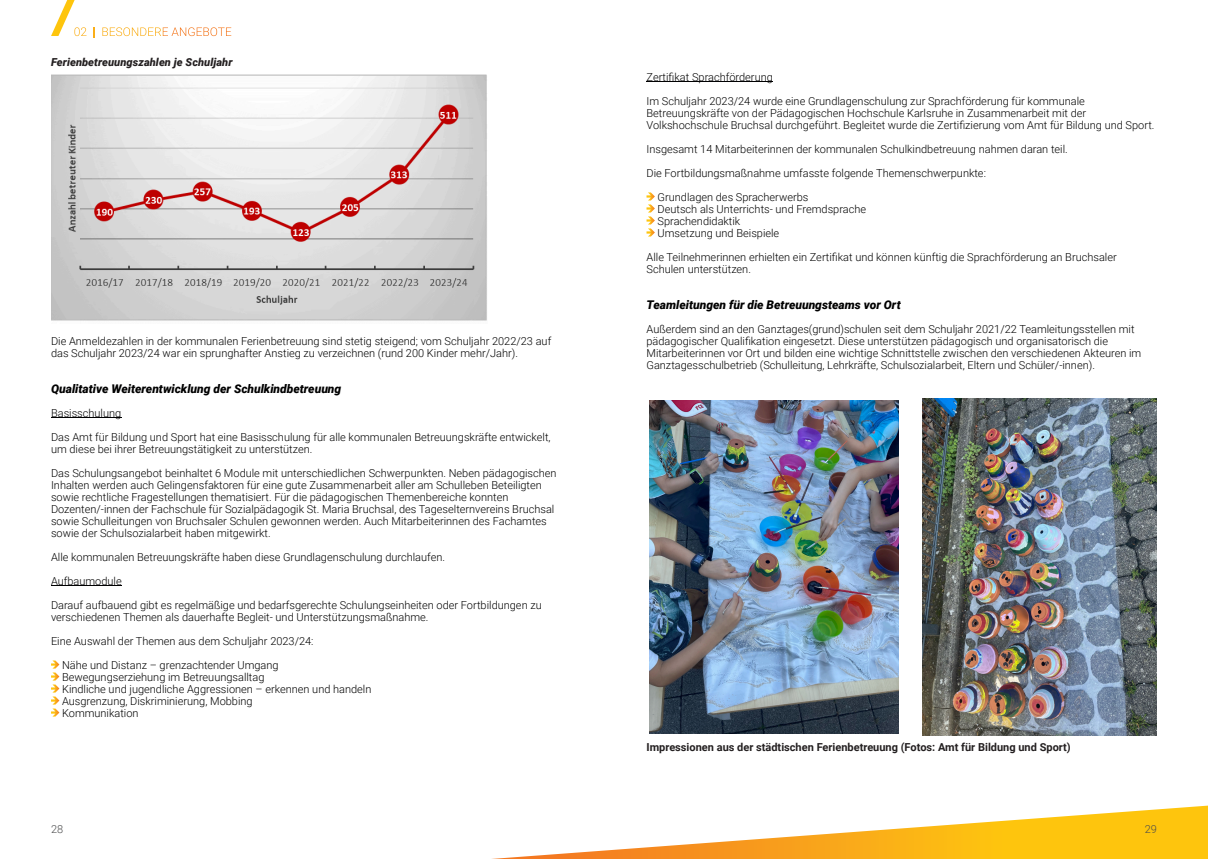
<style>
.page{position:relative;width:1208px;height:859px;background:#fff}
.page>*{position:absolute;margin:0;border:0;box-sizing:border-box;transform-origin:0 0}
.t1{font:italic 900 12px "Roboto";color:#000001}
.t2{font:300 11px/12px "Roboto";color:#000001}
.t3{font:700 11px "Roboto";color:#231f20}
.t4{font:italic 900 11px "Roboto";letter-spacing:.005em;color:#231f20}
.t5{font:300 11px "Roboto";color:#4b4c4d}
</style>
<div class="page">
<svg style="left:492px;top:806px;width:716px;height:53px"></svg>
<hr style="left:51px;top:417px;width:70px;height:1px;background:#000001">
<hr style="left:51px;top:585px;width:71px;height:1px;background:#000001">
<svg style="left:51px;top:660px;width:8px;height:57px"></svg>
<img style="left:51px;top:74px;width:436px;height:247px">
<svg style="left:102px;top:27px;width:129px;height:9px"></svg>
<svg style="left:51px;top:0;width:35px;height:36px"></svg>
<hr style="left:646px;top:81px;width:127px;height:1px;background:#000001">
<svg style="left:646px;top:192px;width:9px;height:45px"></svg>
<img style="left:923px;top:398px;width:234px;height:337px">
<img style="left:649px;top:401px;width:250px;height:332px">
<p class="t4" style="left:51px;top:57px;width:183px">Ferienbetreuungszahlen je Schuljahr</p>
<p class="t2" style="left:51px;top:336px;width:502px">Die Anmeldezahlen in der kommunalen Ferienbetreuung sind stetig steigend; vom Schuljahr 2022/23 auf das Schuljahr 2023/24 war ein sprunghafter Anstieg zu verzeichnen (rund 200 Kinder mehr/Jahr).</p>
<p class="t1" style="left:51px;top:384px;width:292px">Qualitative Weiterentwicklung der Schulkindbetreuung</p>
<p class="t2" style="left:51px;top:402px;width:501px;line-height:24px">Basisschulung<br>Das Amt für Bildung und Sport hat eine Basisschulung für alle kommunalen Betreuungskräfte entwickelt,</p>
<p class="t2" style="left:51px;top:438px;width:507px;line-height:24px">um diese bei ihrer Betreuungstätigkeit zu unterstützen.<br>Das Schulungsangebot beinhaltet 6 Module mit unterschiedlichen Schwerpunkten. Neben pädagogischen</p>
<p class="t2" style="left:51px;top:480px;width:505px">Inhalten werden auch Gelingensfaktoren für eine gute Zusammenarbeit aller am Schulleben Beteiligten sowie rechtliche Fragestellungen thematisiert. Für die pädagogischen Themenbereiche konnten Dozenten/-innen der Fachschule für Sozialpädagogik St. Maria Bruchsal, des Tageselternvereins Bruchsal sowie Schulleitungen von Bruchsaler Schulen gewonnen werden. Auch Mitarbeiterinnen des Fachamtes sowie der Schulsozialarbeit haben mitgewirkt.</p>
<p class="t2" style="left:51px;top:546px;width:492px;line-height:24px">Alle kommunalen Betreuungskräfte haben diese Grundlagenschulung durchlaufen.<br>Aufbaumodule<br>Darauf aufbauend gibt es regelmäßige und bedarfsgerechte Schulungseinheiten oder Fortbildungen zu</p>
<p class="t2" style="left:51px;top:612px;width:379px">verschiedenen Themen als dauerhafte Begleit- und Unterstützungsmaßnahme.</p>
<p class="t2" style="left:51px;top:636px;width:264px">Eine Auswahl der Themen aus dem Schuljahr 2023/24:</p>
<p class="t2" style="left:62px;top:660px;width:218px">Nähe und Distanz – grenzachtender Umgang</p>
<p class="t2" style="left:62px;top:672px;width:311px">Bewegungserziehung im Betreuungsalltag<br>Kindliche und jugendliche Aggressionen – erkennen und handeln Ausgrenzung, Diskriminierung, Mobbing<br>Kommunikation</p>
<p class="t2" style="left:646px;top:66px;width:440px;line-height:24px">Zertifikat Sprachförderung<br>Im Schuljahr 2023/24 wurde eine Grundlagenschulung zur Sprachförderung für kommunale</p>
<p class="t2" style="left:646px;top:108px;width:509px">Betreuungskräfte von der Pädagogischen Hochschule Karlsruhe in Zusammenarbeit mit der<br>Volkshochschule Bruchsal durchgeführt. Begleitet wurde die Zertifizierung vom Amt für Bildung und Sport.</p>
<p class="t2" style="left:646px;top:144px;width:423px">Insgesamt 14 Mitarbeiterinnen der kommunalen Schulkindbetreuung nahmen daran teil.</p>
<p class="t2" style="left:646px;top:168px;width:341px">Die Fortbildungsmaßnahme umfasste folgende Themenschwerpunkte:</p>
<p class="t2" style="left:657px;top:192px;width:152px">Grundlagen des Spracherwerbs</p>
<p class="t2" style="left:657px;top:204px;width:210px">Deutsch als Unterrichts- und Fremdsprache<br>Sprachendidaktik<br>Umsetzung und Beispiele</p>
<p class="t2" style="left:646px;top:252px;width:472px">Alle Teilnehmerinnen erhielten ein Zertifikat und können künftig die Sprachförderung an Bruchsaler<br>Schulen unterstützen.</p>
<p class="t1" style="left:646px;top:300px;width:256px">Teamleitungen für die Betreuungsteams vor Ort</p>
<p class="t2" style="left:646px;top:324px;width:496px">Außerdem sind an den Ganztages(grund)schulen seit dem Schuljahr 2021/22 Teamleitungsstellen mit pädagogischer Qualifikation eingesetzt. Diese unterstützen pädagogisch und organisatorisch die Mitarbeiterinnen vor Ort und bilden eine wichtige Schnittstelle zwischen den verschiedenen Akteuren im Ganztagesschulbetrieb (Schulleitung, Lehrkräfte, Schulsozialarbeit, Eltern und Schüler/-innen).</p>
<p class="t3" style="left:646px;top:742px;width:426px">Impressionen aus der städtischen Ferienbetreuung (Fotos: Amt für Bildung und Sport)</p>
<p class="t5" style="left:51px;top:825px;width:14px">28</p>
<p class="t5" style="left:1144px;top:825px;width:14px">29</p>
</div>
